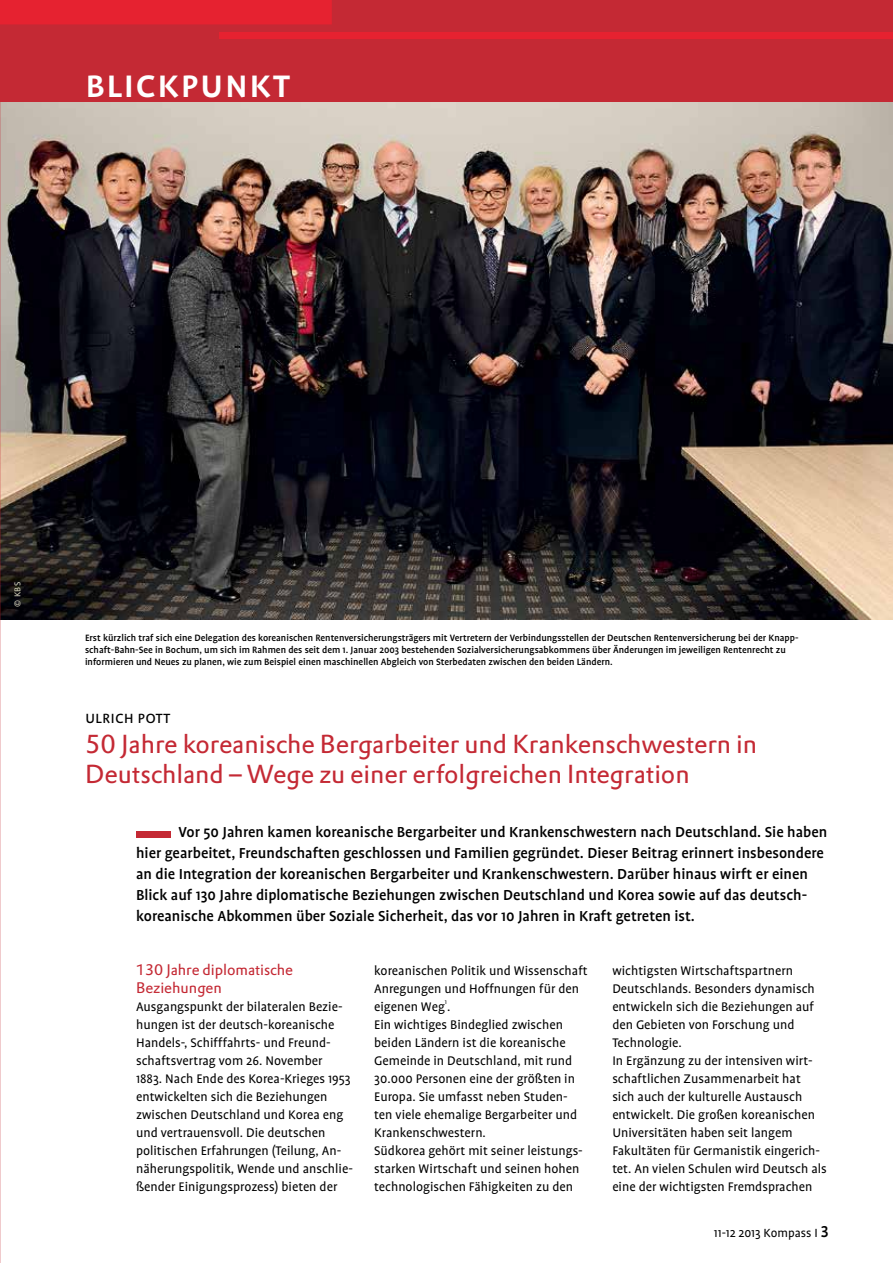
<style>
.page{position:relative;width:893px;height:1263px;background:#fff}
.page>*{position:absolute;margin:0;border:0;box-sizing:border-box;transform-origin:0 0}
.t1{font:500 42px "Profile SC";letter-spacing:.025em;color:#fff}
.t2{font:25.5px/30px "DTL Prokyon T";letter-spacing:-.005em;color:#c42934}
.t3{font:18px "Profile SC";color:#000}
.t4{font:500 16.5px/21px "Profile";color:#000}
.t5{font:15px/18px "DTL Prokyon T";letter-spacing:-.005em;color:#c42934}
.t6{font:14.25px/18px "Profile";color:#000}
.t7{font:13.5px "Profile";color:#000}
.t8{font:500 10.5px/12px "Profile";color:#000}
.t9{font:9.75px "Profile";color:#d3d1ba}
.t10{font:7.2px "Profile";color:#000}
.s1{font-family:"Profile NO";font-weight:500;font-size:18px}
</style>
<div class="page">
<div style="left:0;top:0;width:893px;height:102px;background:#c42934"></div>
<div style="left:219px;top:33px;width:674px;height:6px;background:#e62230"></div>
<div style="left:0;top:0;width:332px;height:24px;background:#e62230"></div>
<img style="left:0;top:102px;width:893px;height:517px">
<div style="left:136px;top:831px;width:34px;height:6px;background:#c42934"></div>
<h1 class="t1" style="left:85px;top:63px;width:207px">blickpunkt</h1>
<p class="t9" style="left:12px;top:606px;width:26px;rotate:-90deg">© KBS</p>
<p class="t8" style="left:85px;top:632px;width:715px">Erst kürzlich traf sich eine Delegation des koreanischen Rentenversicherungsträgers mit Vertretern der Verbindungsstellen der Deutschen Rentenversicherung bei der Knapp&shy;schaft-Bahn-See in Bochum, um sich im Rahmen des seit dem 1. Januar 2003 bestehenden Sozialversicherungsabkommens über Änderungen im jeweiligen Rentenrecht zu informieren und Neues zu planen, wie zum Beispiel einen maschinellen Abgleich von Sterbedaten zwischen den beiden Ländern.</p>
<p class="t3" style="left:85px;top:708px;width:87px">ulrich pott</p>
<h2 class="t2" style="left:85px;top:728px;width:674px">50 Jahre koreanische Bergarbeiter und Krankenschwestern in<br>Deutschland – Wege zu einer erfolgreichen Integration</h2>
<p class="t4" style="left:136px;top:822px;width:693px;text-indent:43px">Vor 50 Jahren kamen koreanische Bergarbeiter und Krankenschwestern nach Deutschland. Sie haben hier gearbeitet, Freundschaften geschlossen und Familien gegründet. Dieser Beitrag erinnert insbesondere an die Integration der koreanischen Bergarbeiter und Krankenschwestern. Darüber hinaus wirft er einen Blick auf 130 Jahre diplomatische Beziehungen zwischen Deutschland und Korea sowie auf das deutsch&shy;koreanische Abkommen über Soziale Sicherheit, das vor 10 Jahren in Kraft getreten ist.</p>
<p class="t5" style="left:136px;top:960px;width:159px">130 Jahre diplomatische<br>Beziehungen</p>
<p class="t6" style="left:136px;top:998px;width:218px">Ausgangspunkt der bilateralen Bezie&shy;hungen ist der deutsch-koreanische Handels-, Schifffahrts- und Freund&shy;schaftsvertrag vom 26. November<br>1883. Nach Ende des Korea-Krieges 1953 entwickelten sich die Beziehungen zwischen Deutschland und Korea eng und vertrauensvoll. Die deutschen politischen Erfahrungen (Teilung, An&shy;näherungspolitik, Wende und anschlie&shy;ßender Einigungsprozess) bieten der</p>
<p class="t6" style="left:374px;top:962px;width:215px">koreanischen Politik und Wissenschaft<br>Anregungen und Hoffnungen für den eigenen Weg.</p>
<p class="t6" style="left:612px;top:962px;width:216px">wichtigsten Wirtschaftspartnern Deutschlands. Besonders dynamisch entwickeln sich die Beziehungen auf den Gebieten von Forschung und Technologie.<br>In Ergänzung zu der intensiven wirt&shy;schaftlichen Zusammenarbeit hat<br>sich auch der kulturelle Austausch entwickelt. Die großen koreanischen Universitäten haben seit langem Fakultäten für Germanistik eingerich&shy;tet. An vielen Schulen wird Deutsch als eine der wichtigsten Fremdsprachen</p>
<p class="t10" style="left:445px;top:998px;width:4px">1</p>
<p class="t6" style="left:374px;top:1016px;width:210px">Ein wichtiges Bindeglied zwischen beiden Ländern ist die koreanische Gemeinde in Deutschland, mit rund 30.000 Personen eine der größten in Europa. Sie umfasst neben Studen&shy;ten viele ehemalige Bergarbeiter und Krankenschwestern.<br>Südkorea gehört mit seiner leistungs&shy;starken Wirtschaft und seinen hohen technologischen Fähigkeiten zu den</p>
<p class="t7" style="left:714px;top:1225px;width:117px">11-12 2013 Kompass I <span class="s1">3</span></p>
</div>
